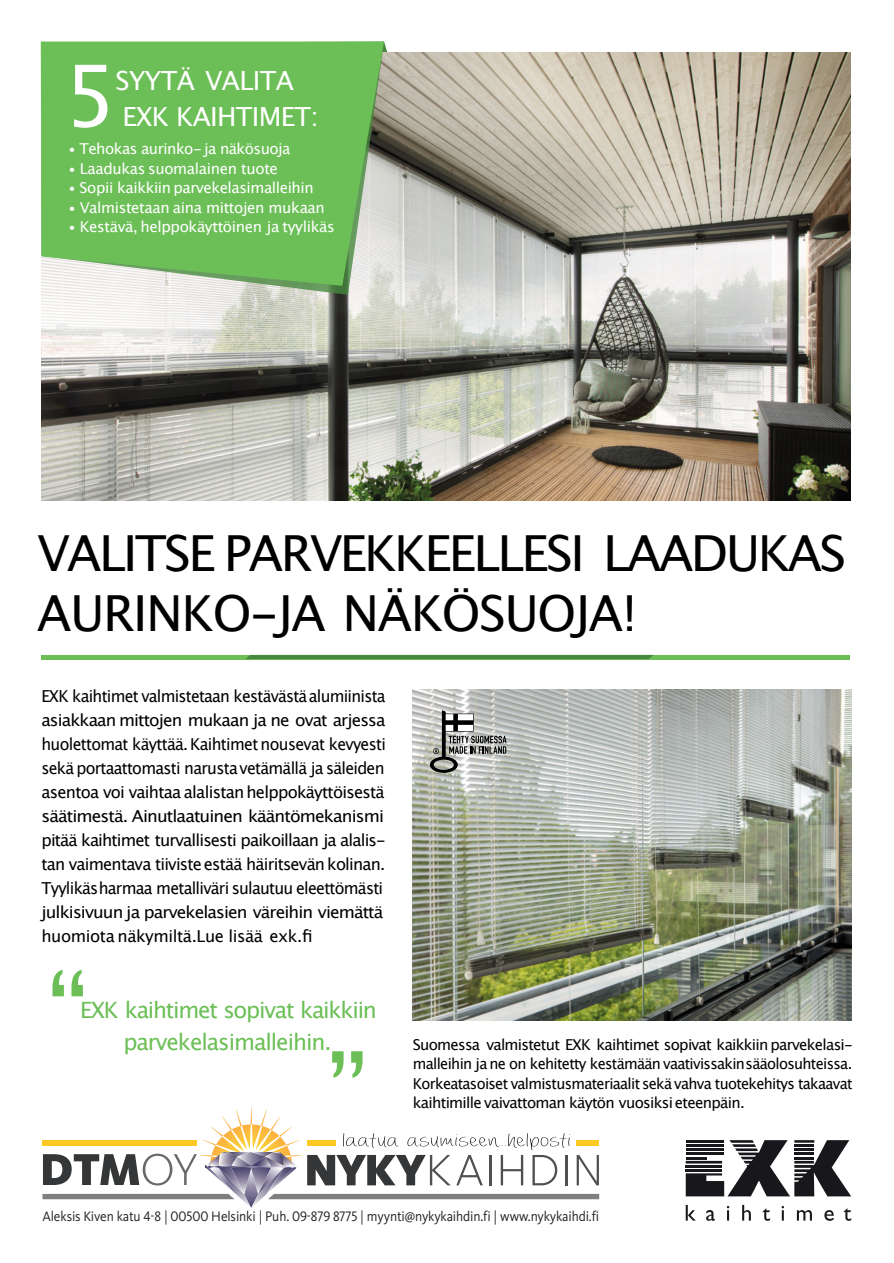
<style>
.page{position:relative;width:894px;height:1263px;background:#fff}
.page>*{position:absolute;margin:0;border:0;box-sizing:border-box;transform-origin:0 0}
.t1{font:105px "Lucida Grande";color:#6cbf57}
.t2{font:85.05px "Lucida Grande";color:#fff}
.t3{font:49.8px/59.7px "Lucida Grande";letter-spacing:-.05em;color:#000001}
.t4{font:26.4px/35.8px "Lucida Grande";letter-spacing:-.025em;color:#fff}
.t5{font:22.5px/31.5px "Lucida Grande";letter-spacing:-.055em;color:#6cbf57;text-align:center}
.t6{font:16.5px/24px "Lucida Grande";letter-spacing:-.045em;color:#000001;scale:.96 1}
.t7{font:15px/19.5px "Lucida Grande";letter-spacing:-.045em;color:#000001;text-align:justify}
.t8{font:15px "Lucida Grande";letter-spacing:-.025em;color:#fff}
.t9{font:14.25px "Kievit OT";letter-spacing:-.01em;color:#231f20;scale:.95 1}
.s1{font-family:"Trebuchet MS"}
</style>
<div class="page">
<svg style="left:384px;top:41px;width:4px;height:11px"></svg>
<img style="left:41px;top:52px;width:809px;height:449px">
<svg style="left:685px;top:1205px;width:10px;height:16px"></svg>
<svg style="left:706px;top:1210px;width:8px;height:11px"></svg>
<svg style="left:726px;top:1206px;width:3px;height:15px"></svg>
<svg style="left:742px;top:1205px;width:8px;height:16px"></svg>
<svg style="left:762px;top:1208px;width:7px;height:13px"></svg>
<svg style="left:781px;top:1206px;width:2px;height:15px"></svg>
<svg style="left:796px;top:1210px;width:15px;height:11px"></svg>
<svg style="left:824px;top:1210px;width:9px;height:11px"></svg>
<svg style="left:843px;top:1208px;width:7px;height:13px"></svg>
<svg style="left:685px;top:1140px;width:165px;height:56px"></svg>
<img style="left:412px;top:689px;width:438px;height:331px">
<svg style="left:41px;top:41px;width:343px;height:254px"></svg>
<svg style="left:41px;top:42px;width:343px;height:244px;background:#76c062"></svg>
<svg style="left:429px;top:710px;width:77px;height:63px;background:#a2a3a0"></svg>
<hr style="left:41px;top:655px;width:809px;height:4px;background:#6cbf57">
<hr style="left:246px;top:655px;width:407px;height:4px;background:#48893f">
<svg style="left:42px;top:1107px;width:557px;height:101px"></svg>
<h2 class="t2" style="left:64px;top:60px;width:55px">5</h2>
<h3 class="t4" style="left:115px;top:65px;width:205px">SYYTÄ VALITA<br>EXK KAIHTIMET:</h3>
<p class="t8" style="left:68px;top:142px;width:224px"><span class="s1">•</span> Tehokas aurinko- ja näkösuoja</p>
<p class="t8" style="left:68px;top:162px;width:211px"><span class="s1">•</span> Laadukas suomalainen tuote</p>
<p class="t8" style="left:68px;top:181px;width:247px"><span class="s1">•</span> Sopii kaikkiin parvekelasimalleihin</p>
<p class="t8" style="left:68px;top:201px;width:258px"><span class="s1">•</span> Valmistetaan aina mittojen mukaan</p>
<p class="t8" style="left:68px;top:220px;width:268px"><span class="s1">•</span> Kestävä, helppokäyttöinen ja tyylikäs</p>
<h3 class="t3" style="left:37px;top:527px;width:810px">VALITSE PARVEKKEELLESI LAADUKAS<br>AURINKO-JA NÄKÖSUOJA!</h3>
<p class="t6" style="left:41px;top:685px;width:360px">EXK kaihtimet valmistetaan kestävästäalumiinista asiakkaan mittojen mukaan ja ne ovat arjessa huolettomat käyttää. Kaihtimet nousevat kevyesti sekä portaattomasti narusta vetämällä ja säleiden asentoa voi vaihtaa alalistan helppokäyttöisestä säätimestä. Ainutlaatuinen kääntömekanismi pitää kaihtimet turvallisesti paikoillaan ja alalis&shy;tan vaimentava tiiviste estää häiritsevän kolinan.<br>Tyylikäsharmaa metalliväri sulautuu eleettömästi julkisivuun ja parvekelasien väreihin viemättä huomiota näkymiltä.Lue lisää exk.fi</p>
<h1 class="t1" style="left:47px;top:968px;width:43px">“</h1>
<h3 class="t5" style="left:80px;top:996px;width:298px">EXK kaihtimet sopivat kaikkiin parvekelasimalleihin.</h3>
<h1 class="t1" style="left:368px;top:1079px;width:43px;rotate:-180deg">“</h1>
<p class="t7" style="left:412px;top:1036px;width:441px">Suomessa valmistetut EXK kaihtimet sopivat kaikkiin parvekelasi&shy;malleihin ja ne on kehitetty kestämään vaativissakinsääolosuhteissa.<br>Korkeatasoiset valmistusmateriaalit sekä vahva tuotekehitys takaavat kaihtimille vaivattoman käytön vuosiksi eteenpäin.</p>
<p class="t9" style="left:42px;top:1210px;width:587px">Aleksis Kiven katu 4-8 | 00500 Helsinki | Puh. 09-879 8775 | myynti@nykykaihdin.fi | www.nykykaihdi.fi</p>
</div>
